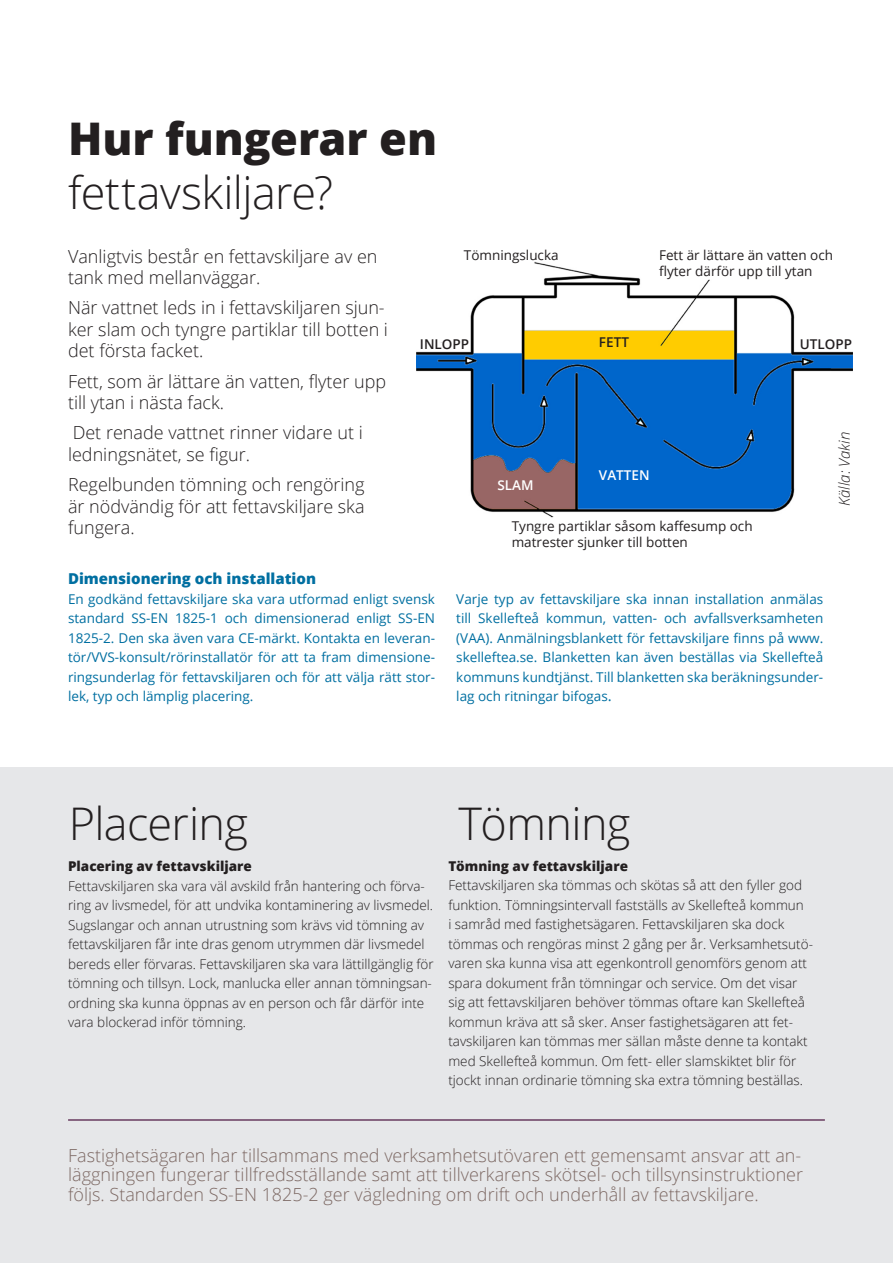
<style>
.page{position:relative;width:893px;height:1263px;background:#fff}
.page>*{position:absolute;margin:0;border:0;box-sizing:border-box;transform-origin:0 0}
.t1{font:300 45px "Open Sans";letter-spacing:-.015em;color:#231f20}
.t2{font:800 45px "Open Sans";letter-spacing:-.005em;color:#231f20}
.t3{font:300 18px/21.6px "Open Sans";color:#231f20}
.t4{font:300 18px/19.5px "Open Sans";color:#7d6964;text-align:justify}
.t5{font:800 15px "Open Sans";color:#006fa1}
.t6{font:italic 300 15px "Open Sans";color:#231f20}
.t7{font:300 13.5px/19.5px "Open Sans";color:#231f20}
.t8{font:13.5px/19.5px "Open Sans";color:#006fa1;text-align:justify}
.t9{font:13.5px/16.2px "Open Sans";color:#231f20}
.t10{font:800 13.5px "Open Sans";color:#231f20}
.t11{font:600 13.5px "Open Sans";color:#231f20}
.t12{font:600 13.5px "Open Sans";color:#fff}
.s1{font-size:15px}
.s2{font-weight:800}
</style>
<div class="page">
<div style="left:0;top:768px;width:893px;height:495px;background:#e6e7e9"></div>
<img style="left:417px;top:261px;width:435px;height:257px">
<hr style="left:68px;top:1119px;width:757px;height:2px;background:#683b5f">
<p class="t2" style="left:68px;top:105px;width:371px">Hur fungerar en</p>
<p class="t1" style="left:68px;top:162px;width:267px">fettavskiljare?</p>
<p class="t3" style="left:68px;top:245px;width:311px">Vanligtvis består en fettavskiljare av en tank med mellanväggar.</p>
<p class="t3" style="left:68px;top:296px;width:321px">När vattnet leds in i fettavskiljaren sjun&shy;ker slam och tyngre partiklar till botten i det första facket.</p>
<p class="t3" style="left:68px;top:370px;width:320px">Fett, som är lättare än vatten, flyter upp till ytan i nästa fack.</p>
<p class="t3" style="left:68px;top:421px;width:296px">Det renade vattnet rinner vidare ut i ledningsnätet, se figur.</p>
<p class="t3" style="left:68px;top:473px;width:298px;text-align:justify">Regelbunden tömning och rengöring är nödvändig för att fettavskiljare ska fungera.</p>
<p class="t9" style="left:464px;top:246px;width:96px">Tömningslucka</p>
<p class="t9" style="left:659px;top:247px;width:176px">Fett är lättare än vatten och flyter därför upp till ytan</p>
<p class="t11" style="left:599px;top:333px;width:31px">FETT</p>
<p class="t11" style="left:800px;top:335px;width:54px">UTLOPP</p>
<p class="t11" style="left:420px;top:335px;width:51px">INLOPP</p>
<p class="t6" style="left:834px;top:506px;width:76px;rotate:-90deg">Källa: Vakin</p>
<p class="t12" style="left:599px;top:466px;width:52px">VATTEN</p>
<p class="t12" style="left:497px;top:475px;width:38px">SLAM</p>
<p class="t9" style="left:512px;top:517px;width:242px">Tyngre partiklar såsom kaffesump och matrester sjunker till botten</p>
<p class="t5" style="left:68px;top:567px;width:250px">Dimensionering och installation</p>
<p class="t8" style="left:68px;top:589px;width:368px">En godkänd fettavskiljare ska vara utformad enligt svensk standard SS-EN 1825-1 och dimensionerad enligt SS-EN 1825-2. Den ska även vara CE-märkt. Kontakta en leveran&shy;tör/VVS-konsult/rörinstallatör för att ta fram dimensione&shy;ringsunderlag för fettavskiljaren och för att välja rätt stor&shy;lek, typ och lämplig placering.</p>
<p class="t8" style="left:456px;top:589px;width:368px">Varje typ av fettavskiljare ska innan installation anmälas till Skellefteå kommun, vatten- och avfallsverksamheten (VAA). Anmälningsblankett för fettavskiljare finns på www. skelleftea.se. Blanketten kan även beställas via Skellefteå kommuns kundtjänst. Till blanketten ska beräkningsunder&shy;lag och ritningar bifogas<span class="s1">.</span></p>
<p class="t1" style="left:69px;top:792px;width:181px">Placering</p>
<p class="t10" style="left:68px;top:856px;width:185px">Placering av fettavskiljare</p>
<p class="t7" style="left:68px;top:875px;width:367px">Fettavskiljaren ska vara väl avskild från hantering och förva&shy;ring av livsmedel, för att undvika kontaminering av livsmedel.<br>Sugslangar och annan utrustning som krävs vid tömning av fettavskiljaren får inte dras genom utrymmen där livsmedel bereds eller förvaras. Fettavskiljaren ska vara lättillgänglig för tömning och tillsyn. Lock, manlucka eller annan tömningsan&shy;ordning ska kunna öppnas av en person och får därför inte vara blockerad inför tömning.</p>
<p class="t1" style="left:459px;top:792px;width:173px">Tömning</p>
<p class="t7" style="left:448px;top:856px;width:366px"><span class="s2">Tömning av fettavskiljare<br></span>Fettavskiljaren ska tömmas och skötas så att den fyller god funktion. Tömningsintervall fastställs av Skellefteå kommun<br>i samråd med fastighetsägaren. Fettavskiljaren ska dock tömmas och rengöras minst 2 gång per år. Verksamhetsutö&shy;varen ska kunna visa att egenkontroll genomförs genom att spara dokument från tömningar och service. Om det visar sig att fettavskiljaren behöver tömmas oftare kan Skellefteå kommun kräva att så sker. Anser fastighetsägaren att fet&shy;tavskiljaren kan tömmas mer sällan måste denne ta kontakt med Skellefteå kommun. Om fett- eller slamskiktet blir för tjockt innan ordinarie tömning ska extra tömning beställas.</p>
<p class="t4" style="left:68px;top:1145px;width:737px">Fastighetsägaren har tillsammans med verksamhetsutövaren ett gemensamt ansvar att an&shy;läggningen fungerar tillfredsställande samt att tillverkarens skötsel- och tillsynsinstruktioner följs. Standarden SS-EN 1825-2 ger vägledning om drift och underhåll av fettavskiljare.</p>
</div>
